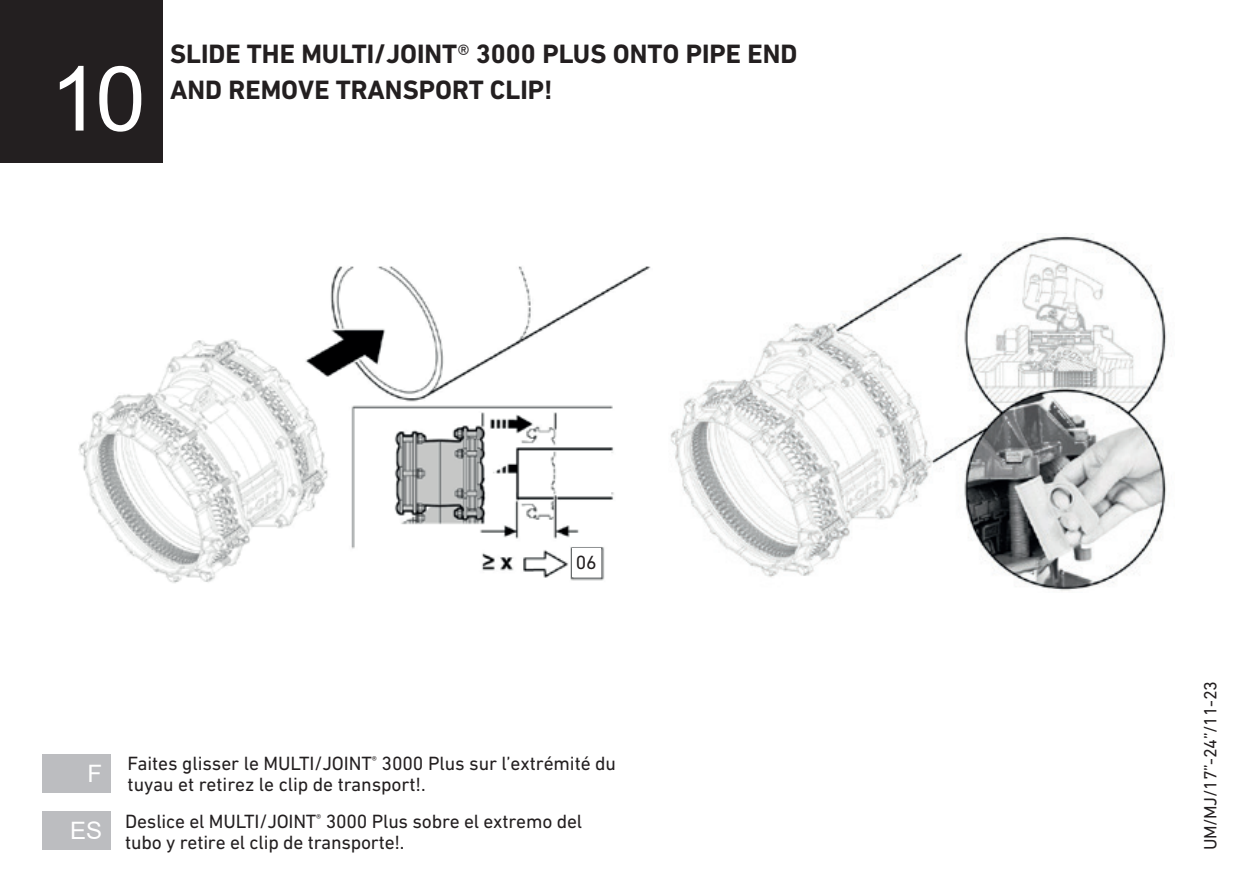
<style>
.page{position:relative;width:1259px;height:893px;background:#fff}
.page>*{position:absolute;margin:0;border:0;box-sizing:border-box;transform-origin:0 0}
.t1{font:90px "Arial";color:#fff}
.t2{font:700 27px/36px "DIN Next W1 G";color:#231f20}
.t3{font:24px "Arial";color:#fff}
.t4{font:19.5px/21px "DIN Next W1 G";letter-spacing:-.01em;color:#231f20}
.t5{font:18px "DIN Next W1 G";letter-spacing:-.02em;color:#231f20}
.s1{font-weight:400}
</style>
<div class="page">
<div style="left:0;top:0;width:162px;height:162px;background:#231f20"></div>
<div style="left:43px;top:754px;width:68px;height:39px;background:#bcbdc0"></div>
<div style="left:43px;top:811px;width:68px;height:38px;background:#bcbdc0"></div>
<img style="left:670px;top:236px;width:497px;height:355px">
<img style="left:78px;top:266px;width:573px;height:317px">
<div style="left:572px;top:548px;width:28px;height:28px;background:#fff"></div>
<h1 class="t1" style="left:50px;top:37px;width:97px">10</h1>
<h2 class="t2" style="left:170px;top:35px;width:629px">SLIDE THE MULTI/JOINT<span class="s1">®</span> 3000 PLUS ONTO PIPE END<br>AND REMOVE TRANSPORT CLIP!</h2>
<p class="t4" style="left:576px;top:552px;width:23px">06</p>
<p class="t3" style="left:87px;top:757px;width:16px">F</p>
<p class="t3" style="left:70px;top:814px;width:34px">ES</p>
<p class="t4" style="left:128px;top:753px;width:490px">Faites glisser le MULTI/JOINT<sup>®</sup> 3000 Plus sur l’extrémité du tuyau et retirez le clip de transport!.</p>
<p class="t4" style="left:125px;top:811px;width:458px">Deslice el MULTI/JOINT<sup>®</sup> 3000 Plus sobre el extremo del tubo y retire el clip de transporte!.</p>
<p class="t5" style="left:1200px;top:850px;width:171px;rotate:-90deg">UM/MJ/17”-24”/11-23</p>
</div>
